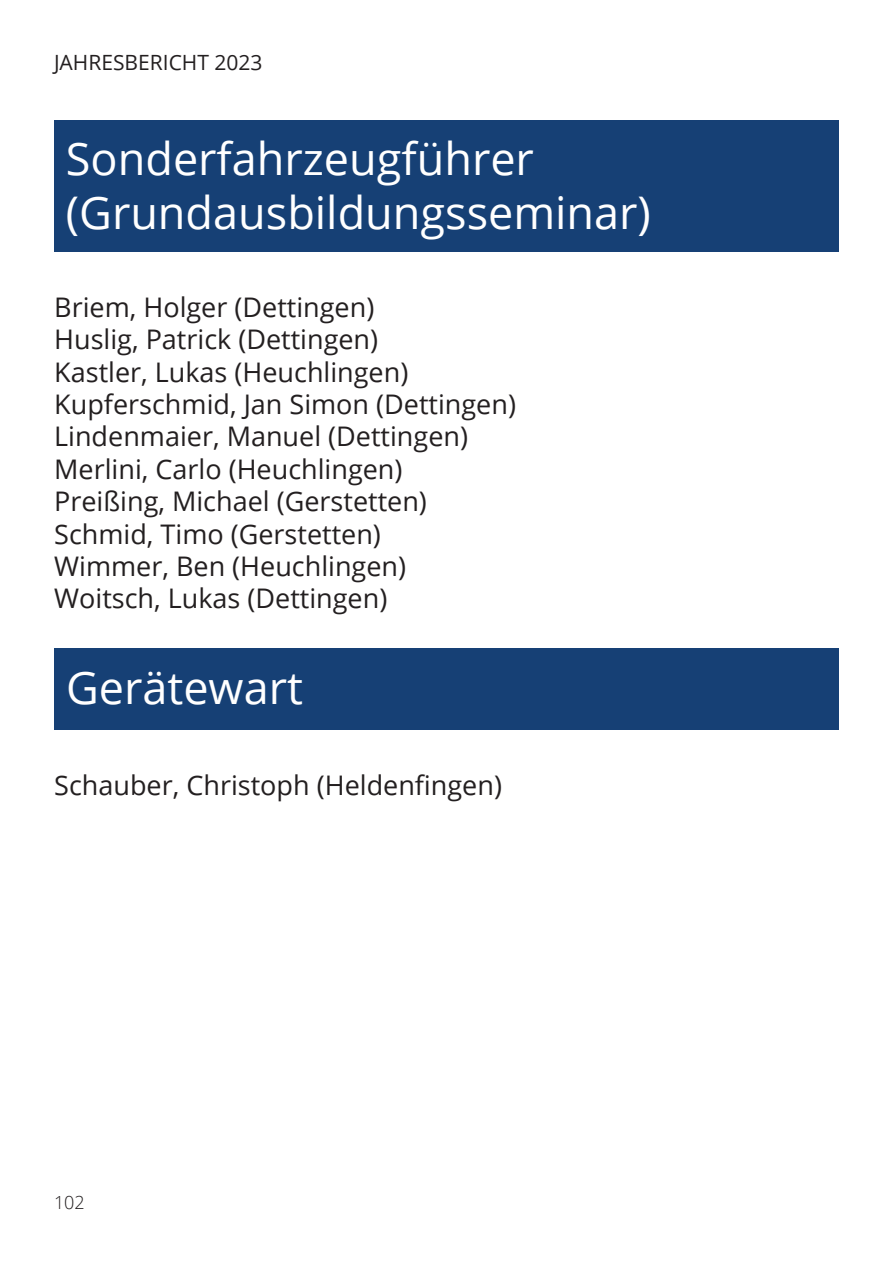
<style>
.page{position:relative;width:893px;height:1263px;background:#fff}
.page>*{position:absolute;margin:0;border:0;box-sizing:border-box;transform-origin:0 0}
.t1{font:45px/54px "Open Sans";color:#fff}
.t2{font:27px/32.4px "Open Sans";color:#231f20}
.t3{font:21px "Open Sans";color:#231f20}
.t4{font:300 18px "Open Sans";color:#231f20}
</style>
<div class="page">
<div style="left:54px;top:120px;width:785px;height:131px;background:#164075"></div>
<div style="left:54px;top:648px;width:785px;height:82px;background:#164075"></div>
<p class="t3" style="left:54px;top:55px;width:210px">JAHRESBERICHT 2023</p>
<h1 class="t1" style="left:66px;top:136px;width:586px">Sonderfahrzeugführer (Grundausbildungsseminar)</h1>
<p class="t2" style="left:54px;top:294px;width:463px">Briem, Holger (Dettingen)<br>Huslig, Patrick (Dettingen)<br>Kastler, Lukas (Heuchlingen)<br>Kupferschmid, Jan Simon (Dettingen)<br>Lindenmaier, Manuel (Dettingen)<br>Merlini, Carlo (Heuchlingen)<br>Preißing, Michael (Gerstetten)<br>Schmid, Timo (Gerstetten)<br>Wimmer, Ben (Heuchlingen)<br>Woitsch, Lukas (Dettingen)</p>
<h1 class="t1" style="left:66px;top:665px;width:238px">Gerätewart</h1>
<p class="t2" style="left:54px;top:768px;width:449px">Schauber, Christoph (Heldenfingen)</p>
<p class="t4" style="left:54px;top:1195px;width:32px">102</p>
</div>
